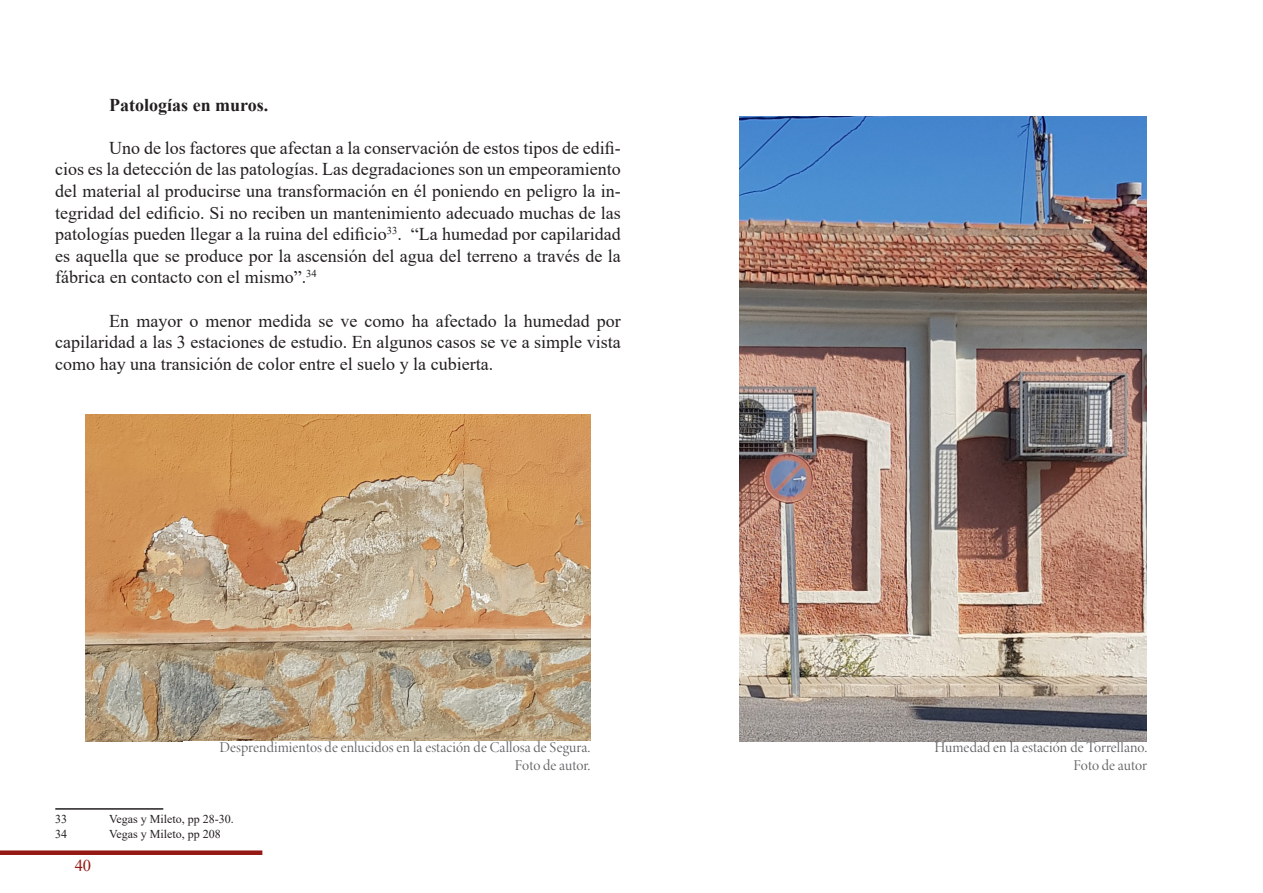
<style>
.page{position:relative;width:1263px;height:893px;background:#fff}
.page>*{position:absolute;margin:0;border:0;box-sizing:border-box;transform-origin:0 0}
.t1{font:18px/21.6px "Times New Roman";color:#231f20;text-align:justify}
.t2{font:700 18px "Times New Roman";color:#231f20}
.t3{font:16.5px "Times New Roman";color:#941914}
.t4{font:15px "Minion Variable Concept";letter-spacing:-.045em;color:#5f5f62}
.t5{font:12px "Times New Roman";color:#231f20}
</style>
<div class="page">
<div style="left:0;top:850px;width:262px;height:5px;background:#941914"></div>
<hr style="left:55px;top:808px;width:108px;height:2px;background:#231f20">
<img style="left:86px;top:414px;width:504px;height:327px">
<img style="left:740px;top:117px;width:407px;height:624px">
<p class="t2" style="left:109px;top:92px;width:161px">Patologías en muros.</p>
<p class="t1" style="left:55px;top:136px;width:567px;text-indent:54px">Uno de los factores que afectan a la conservación de estos tipos de edifi&shy;cios es la detección de las patologías. Las degradaciones son un empeoramiento del material al producirse una transformación en él poniendo en peligro la in&shy;tegridad del edificio. Si no reciben un mantenimiento adecuado muchas de las patologías pueden llegar a la ruina del edificio<sup>33</sup>. “La humedad por capilaridad es aquella que se produce por la ascensión del agua del terreno a través de la fábrica en contacto con el mismo”.<sup>34</sup></p>
<p class="t1" style="left:55px;top:309px;width:567px;text-indent:54px">En mayor o menor medida se ve como ha afectado la humedad por capilaridad a las 3 estaciones de estudio. En algunos casos se ve a simple vista como hay una transición de color entre el suelo y la cubierta.</p>
<p class="t4" style="left:219px;top:737px;width:373px">Desprendimientos de enlucidos en la estación de Callosa de Segura.</p>
<p class="t4" style="left:515px;top:755px;width:78px">Foto de autor.</p>
<p class="t5" style="left:55px;top:811px;width:13px">33</p>
<p class="t5" style="left:109px;top:811px;width:126px">Vegas y Mileto, pp 28-30.</p>
<p class="t5" style="left:55px;top:825px;width:13px">34</p>
<p class="t5" style="left:109px;top:825px;width:113px">Vegas y Mileto, pp 208</p>
<p class="t3" style="left:75px;top:854px;width:18px">40</p>
<p class="t4" style="left:934px;top:737px;width:215px">Humedad en la estación de Torrellano.</p>
<p class="t4" style="left:1073px;top:755px;width:76px">Foto de autor</p>
</div>
